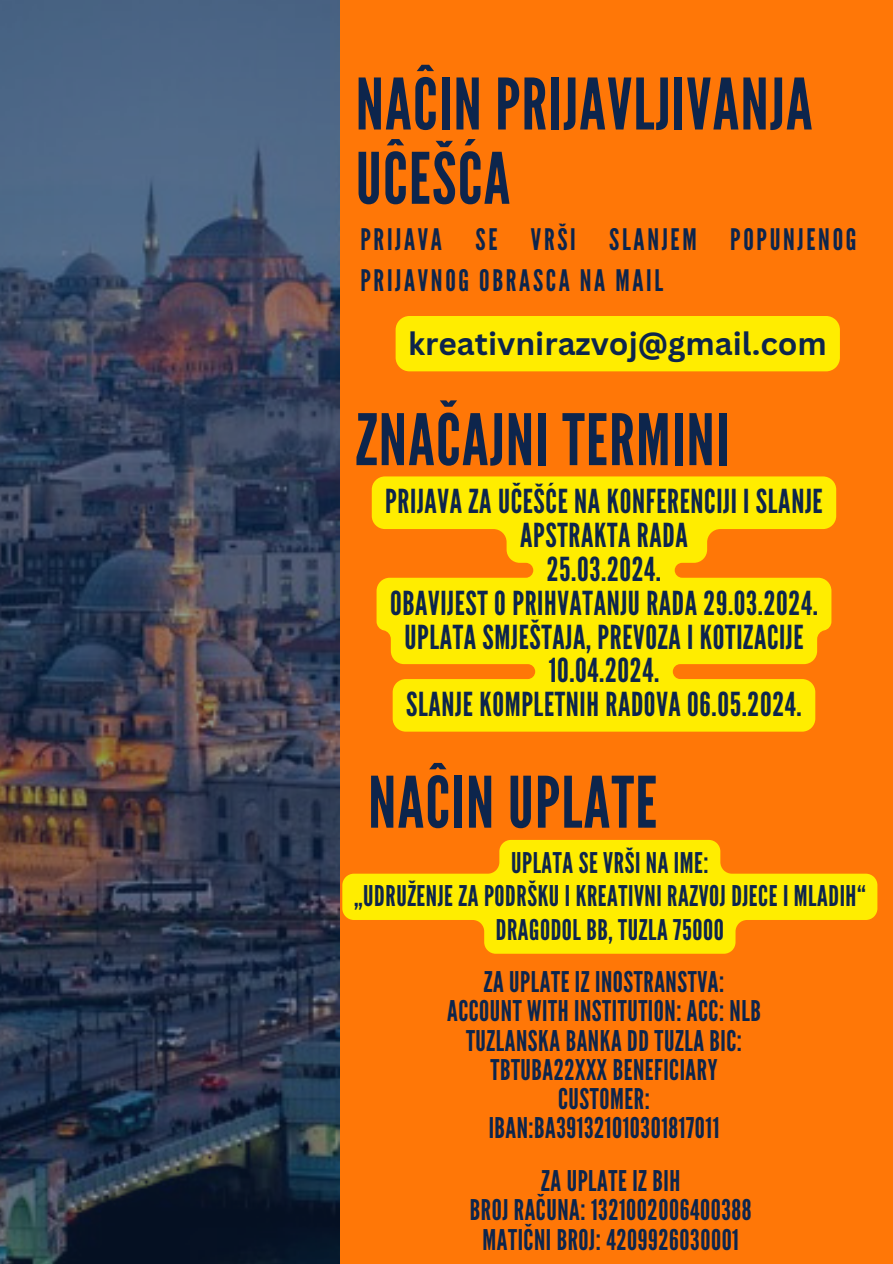
<style>
.page{position:relative;width:893px;height:1264px;background:#fff}
.page>*{position:absolute;margin:0;border:0;box-sizing:border-box;transform-origin:0 0}
.t1{font:70.8px/74.2px "League Gothic";letter-spacing:.02em;color:#0d254c}
.t2{font:33px/33.8px "League Gothic";letter-spacing:.02em;color:#0d254c;text-align:center}
.t3{font:700 31.5px "Canva Sans";color:#0d254c}
.t4{font:29.55px/40.5px "League Gothic";letter-spacing:.09em;color:#0d254c}
.t5{font:28.5px "League Gothic";letter-spacing:.02em;color:#0d254c}
</style>
<div class="page">
<div style="left:0;top:0;width:892px;height:1263px;background:#ff7707"></div>
<img style="left:0;top:0;width:340px;height:1263px">
<svg style="left:372px;top:476px;width:464px;height:255px;fill:#ffed00"></svg>
<svg style="left:342px;top:840px;width:535px;height:113px;fill:#ffed00"></svg>
<div style="left:395px;top:316px;width:444px;height:55px;background:#ffed00"></div>
<p class="t1" style="left:356px;top:69px;width:458px">NAĈIN PRIJAVLJIVANJA<br>UĈEŠĆA</p>
<h1 class="t4" style="left:360px;top:220px;width:497px">PRIJAVA SE VRŠI SLANJEM POPUNJENOG<br>PRIJAVNOG OBRASCA NA MAIL</h1>
<p class="t3" style="left:408px;top:321px;width:420px">kreativnirazvoj@gmail.com</p>
<p class="t1" style="left:356px;top:404px;width:375px">ZNAČAJNI TERMINI</p>
<h3 class="t2" style="left:385px;top:485px;width:439px">PRIJAVA ZA UČEŠĆE NA KONFERENCIJI I SLANJE<br>APSTRAKTA RADA<br>25.03.2024.<br>OBAVIJEST O PRIHVATANJU RADA 29.03.2024.<br>UPLATA SMJEŠTAJA, PREVOZA I KOTIZACIJE<br>10.04.2024.<br>SLANJE KOMPLETNIH RADOVA 06.05.2024.</h3>
<h1 class="t1" style="left:368px;top:766px;width:290px">NAĈIN UPLATE</h1>
<h2 class="t5" style="left:511px;top:846px;width:199px">UPLATA SE VRŠI NA IME:</h2>
<h1 class="t5" style="left:354px;top:879px;width:513px">„UDRUŽENJE ZA PODRŠKU I KREATIVNI RAZVOJ DJECE I MLADIH“</h1>
<p class="t5" style="left:496px;top:913px;width:229px">DRAGODOL BB, TUZLA 75000</p>
<p class="t5" style="left:483px;top:965px;width:242px">ZA UPLATE IZ INOSTRANSTVA:</p>
<p class="t5" style="left:447px;top:994px;width:315px">ACCOUNT WITH INSTITUTION: ACC: NLB</p>
<p class="t5" style="left:466px;top:1023px;width:277px">TUZLANSKA BANKA DD TUZLA BIC:</p>
<p class="t5" style="left:490px;top:1053px;width:228px">TBTUBA22XXX BENEFICIARY</p>
<p class="t5" style="left:558px;top:1082px;width:93px">CUSTOMER:</p>
<p class="t5" style="left:488px;top:1111px;width:232px">IBAN:BA391321010301817011</p>
<p class="t5" style="left:541px;top:1164px;width:140px">ZA UPLATE IZ BIH</p>
<p class="t5" style="left:470px;top:1193px;width:283px">BROJ RAČUNA: 1321002006400388</p>
<p class="t5" style="left:482px;top:1222px;width:258px">MATIČNI BROJ: 4209926030001</p>
</div>
